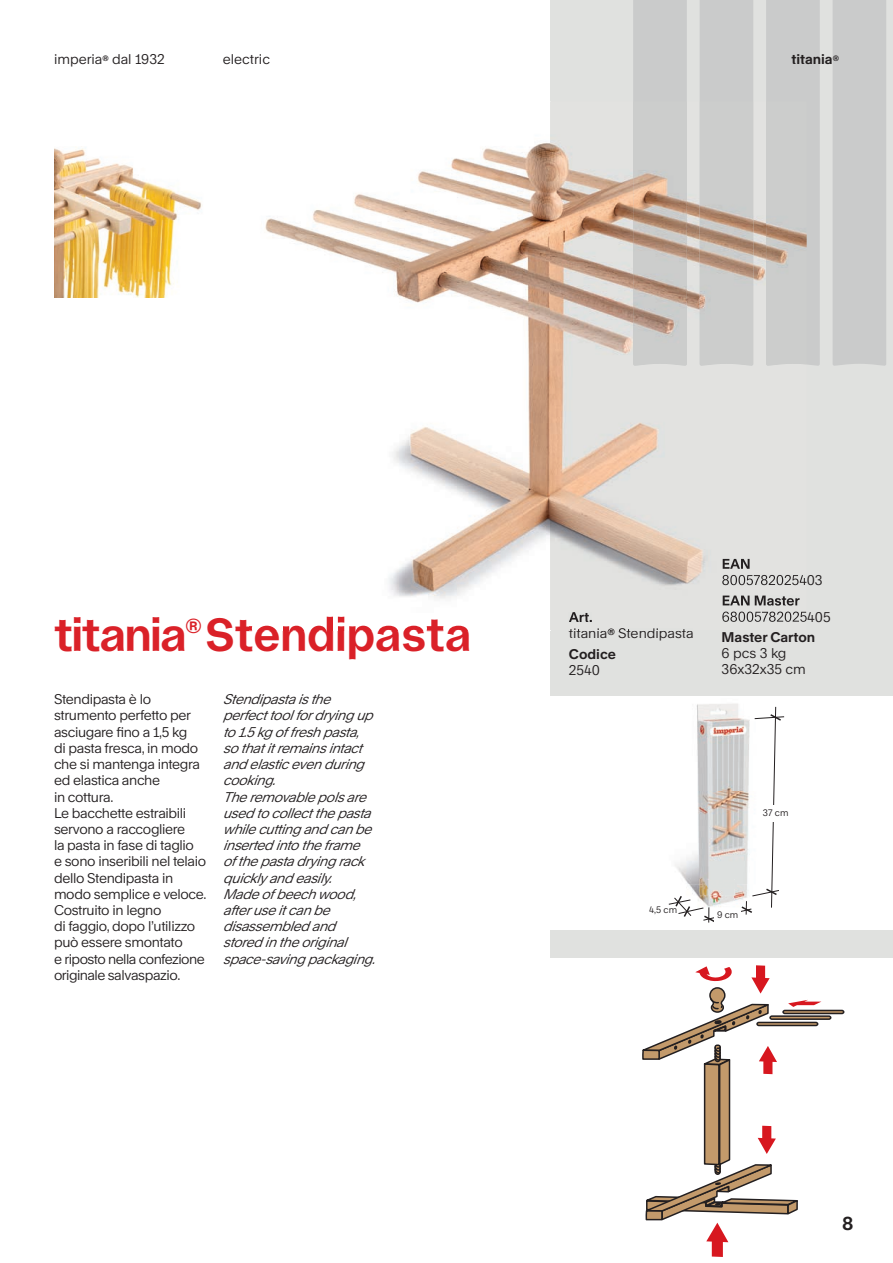
<style>
.page{position:relative;width:893px;height:1263px;background:#fff}
.page>*{position:absolute;margin:0;border:0;box-sizing:border-box;transform-origin:0 0}
.t1{font:46.5px "Sfoglia Grotesk";letter-spacing:-.005em;color:#da2128}
.t2{font:19.5px "Sfoglia Grotesk";color:#da2128}
.t3{font:700 18px "Rand";color:#231f20}
.t4{font:13.5px/16.2px "Rand";letter-spacing:-.025em;color:#231f20}
.t5{font:italic 13.5px/16.2px "Rand";color:#231f20}
.t6{font:13.5px/20.4px "Rand";color:#231f20}
.t7{font:700 13.5px "Rand";color:#231f20}
.t8{font:9px "Rand";color:#231f20}
.s1{font-weight:700}
</style>
<div class="page">
<div style="left:550px;top:0;width:343px;height:695px;background:#e0e1df"></div>
<div style="left:833px;top:0;width:53px;height:366px;background:#cacbcb"></div>
<div style="left:766px;top:0;width:54px;height:366px;background:#cacbcb"></div>
<div style="left:700px;top:0;width:53px;height:101px;background:#cacbcb"></div>
<div style="left:633px;top:0;width:54px;height:101px;background:#cacbcb"></div>
<div style="left:550px;top:931px;width:343px;height:27px;background:#e0e1df"></div>
<svg style="left:668px;top:706px;width:117px;height:217px"></svg>
<div style="left:769px;top:1015px;width:62px;height:5px;border:2px solid #231f20;border-radius:2px"></div>
<div style="left:782px;top:1010px;width:62px;height:4px;border:2px solid #231f20;border-radius:2px"></div>
<svg style="left:642px;top:965px;width:179px;height:292px"></svg>
<img style="left:265px;top:143px;width:541px;height:474px">
<img style="left:766px;top:101px;width:41px;height:265px">
<img style="left:700px;top:101px;width:53px;height:265px">
<img style="left:633px;top:101px;width:54px;height:265px">
<img style="left:250px;top:617px;width:218px;height:13px">
<img style="left:569px;top:612px;width:23px;height:10px">
<img style="left:570px;top:628px;width:29px;height:2px">
<img style="left:619px;top:628px;width:66px;height:2px">
<img style="left:723px;top:559px;width:27px;height:10px">
<img style="left:722px;top:575px;width:85px;height:10px">
<img style="left:723px;top:596px;width:77px;height:10px">
<img style="left:722px;top:612px;width:85px;height:10px">
<img style="left:54px;top:147px;width:148px;height:151px">
<p class="t6" style="left:54px;top:47px;width:112px">imperia<sup>®</sup> dal 1932</p>
<p class="t6" style="left:223px;top:47px;width:49px">electric</p>
<p class="t7" style="left:791px;top:48px;width:49px">titania<sup>®</sup></p>
<h1 class="t1" style="left:54px;top:606px;width:419px">titania Stendipasta</h1>
<h2 class="t2" style="left:186px;top:614px;width:18px">®</h2>
<p class="t4" style="left:54px;top:690px;width:154px">Stendipasta è lo strumento perfetto per asciugare fino a 1,5 kg<br>di pasta fresca, in modo che si mantenga integra ed elastica anche<br>in cottura.<br>Le bacchette estraibili servono a raccogliere<br>la pasta in fase di taglio<br>e sono inseribili nel telaio dello Stendipasta in modo semplice e veloce.<br>Costruito in legno<br>di faggio, dopo l’utilizzo può essere smontato<br>e riposto nella confezione originale salvaspazio.</p>
<p class="t5" style="left:223px;top:690px;width:160px">Stendipastaisthe perfecttoolfordryingup to1.5kgoffreshpasta, sothatitremainsintact andelasticevenduring cooking.<br>Theremovablepolsare usedtocollectthepasta whilecuttingandcanbe insertedintotheframe ofthepastadryingrack quicklyandeasily.<br>Madeofbeechwood, afteruseitcanbe disassembledand storedintheoriginal space-savingpackaging.</p>
<p class="t6" style="left:569px;top:622px;width:126px">titania<sup>®</sup> Stendipasta<br><span class="s1">Codice</span></p>
<p class="t4" style="left:569px;top:660px;width:32px">2540</p>
<p class="t7" style="left:722px;top:626px;width:95px">Master Carton</p>
<p class="t6" style="left:722px;top:644px;width:86px;line-height:16.2px">6 pcs 3 kg<br>36x32x35 cm</p>
<p class="t8" style="left:649px;top:903px;width:29px">4,5 cm</p>
<p class="t8" style="left:763px;top:806px;width:27px">37 cm</p>
<p class="t8" style="left:717px;top:907px;width:23px">9 cm</p>
<h3 class="t3" style="left:842px;top:1208px;width:13px">8</h3>
</div>
